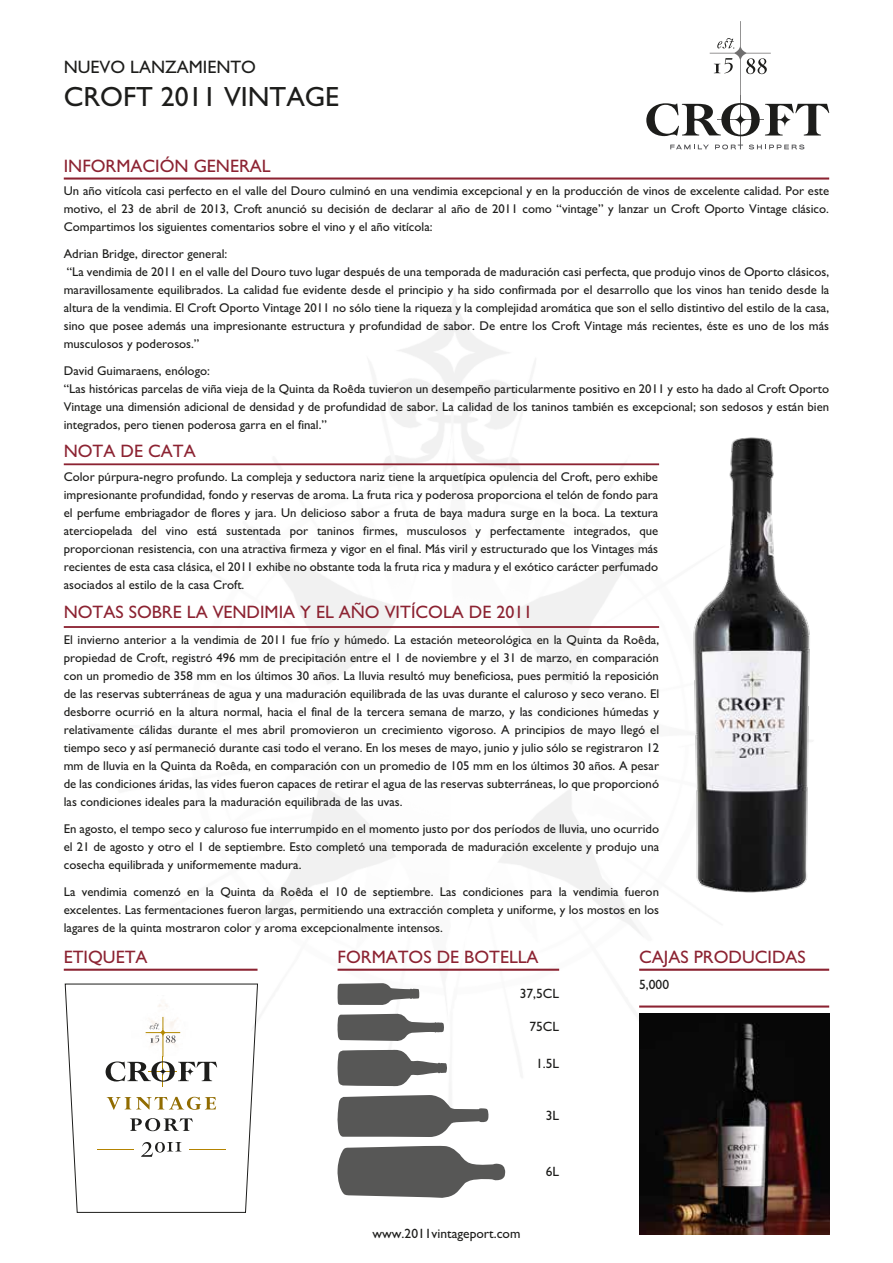
<style>
.page{position:relative;width:893px;height:1263px;background:#fff}
.page>*{position:absolute;margin:0;border:0;box-sizing:border-box;transform-origin:0 0}
.t1{font:27.75px "M Gill Sans";color:#1d1d1b}
.t2{font:18px "M Gill Sans";color:#8c2332}
.t3{font:18px "M Gill Sans";color:#1d1d1b}
.t4{font:13.5px "M Gill Sans";color:#1d1d1b}
.t5{font:12.75px/18px "M Gill Sans";color:#1d1d1b;text-align:justify}
</style>
<div class="page">
<img style="left:63px;top:296px;width:767px;height:837px">
<hr style="left:64px;top:177px;width:765px;height:3px;background:#8c2332">
<hr style="left:64px;top:463px;width:595px;height:2px;background:#8c2332">
<hr style="left:64px;top:626px;width:595px;height:2px;background:#8c2332">
<hr style="left:338px;top:969px;width:221px;height:2px;background:#8c2332">
<svg style="left:337px;top:1145px;width:168px;height:53px"></svg>
<svg style="left:336px;top:1095px;width:153px;height:42px"></svg>
<svg style="left:337px;top:1049px;width:110px;height:38px"></svg>
<svg style="left:337px;top:1013px;width:107px;height:29px"></svg>
<svg style="left:337px;top:983px;width:82px;height:22px"></svg>
<hr style="left:64px;top:969px;width:194px;height:2px;background:#8c2332">
<img style="left:663px;top:422px;width:167px;height:486px">
<hr style="left:639px;top:1005px;width:190px;height:2px;background:#8c2332">
<hr style="left:639px;top:969px;width:190px;height:2px;background:#8c2332">
<img style="left:639px;top:1013px;width:190px;height:221px">
<svg style="left:646px;top:21px;width:183px;height:128px"></svg>
<svg style="left:65px;top:984px;width:193px;height:228px"></svg>
<h2 class="t3" style="left:64px;top:57px;width:194px">NUEVO LANZAMIENTO</h2>
<h1 class="t1" style="left:64px;top:82px;width:277px">CROFT 2011 VINTAGE</h1>
<h2 class="t2" style="left:64px;top:156px;width:208px">INFORMACIÓN GENERAL</h2>
<p class="t5" style="left:64px;top:182px;width:767px">Un año vitícola casi perfecto en el valle del Douro culminó en una vendimia excepcional y en la producción de vinos de excelente calidad. Por este motivo, el 23 de abril de 2013, Croft anunció su decisión de declarar al año de 2011 como “vintage” y lanzar un Croft Oporto Vintage clásico.<br>Compartimos los siguientes comentarios sobre el vino y el año vitícola:</p>
<p class="t5" style="left:64px;top:245px;width:767px;text-align:left">Adrian Bridge, director general:<br>“La vendimia de 2011 en el valle del Douro tuvo lugar después de una temporada de maduración casi perfecta, que produjo vinos de Oporto clásicos, maravillosamente equilibrados. La calidad fue evidente desde el principio y ha sido confirmada por el desarrollo que los vinos han tenido desde la altura de la vendimia. El Croft Oporto Vintage 2011 no sólo tiene la riqueza y la complejidad aromática que son el sello distintivo del estilo de la casa, sino que posee además una impresionante estructura y profundidad de sabor. De entre los Croft Vintage más recientes, éste es uno de los más musculosos y poderosos.”</p>
<p class="t5" style="left:64px;top:362px;width:767px;text-align:left">David Guimaraens, enólogo:<br>“Las históricas parcelas de viña vieja de la Quinta da Roêda tuvieron un desempeño particularmente positivo en 2011 y esto ha dado al Croft Oporto Vintage una dimensión adicional de densidad y de profundidad de sabor. La calidad de los taninos también es excepcional; son sedosos y están bien integrados, pero tienen poderosa garra en el final.”</p>
<h2 class="t2" style="left:64px;top:441px;width:133px">NOTA DE CATA</h2>
<p class="t5" style="left:64px;top:468px;width:596px">Color púrpura-negro profundo. La compleja y seductora nariz tiene la arquetípica opulencia del Croft, pero exhibe impresionante profundidad, fondo y reservas de aroma. La fruta rica y poderosa proporciona el telón de fondo para el perfume embriagador de flores y jara. Un delicioso sabor a fruta de baya madura surge en la boca. La textura aterciopelada del vino está sustentada por taninos firmes, musculosos y perfectamente integrados, que proporcionan resistencia, con una atractiva firmeza y vigor en el final. Más viril y estructurado que los Vintages más recientes de esta casa clásica, el 2011 exhibe no obstante toda la fruta rica y madura y el exótico carácter perfumado asociados al estilo de la casa Croft.</p>
<h2 class="t2" style="left:64px;top:602px;width:470px">NOTAS SOBRE LA VENDIMIA Y EL AÑO VITÍCOLA DE 2011</h2>
<p class="t5" style="left:64px;top:631px;width:597px">El invierno anterior a la vendimia de 2011 fue frío y húmedo. La estación meteorológica en la Quinta da Roêda, propiedad de Croft, registró 496 mm de precipitación entre el 1 de noviembre y el 31 de marzo, en comparación con un promedio de 358 mm en los últimos 30 años. La lluvia resultó muy beneficiosa, pues permitió la reposición de las reservas subterráneas de agua y una maduración equilibrada de las uvas durante el caluroso y seco verano. El desborre ocurrió en la altura normal, hacia el final de la tercera semana de marzo, y las condiciones húmedas y relativamente cálidas durante el mes abril promovieron un crecimiento vigoroso. A principios de mayo llegó el tiempo seco y así permaneció durante casi todo el verano. En los meses de mayo, junio y julio sólo se registraron 12 mm de lluvia en la Quinta da Roêda, en comparación con un promedio de 105 mm en los últimos 30 años. A pesar de las condiciones áridas, las vides fueron capaces de retirar el agua de las reservas subterráneas, lo que proporcionó las condiciones ideales para la maduración equilibrada de las uvas.</p>
<p class="t5" style="left:64px;top:820px;width:597px">En agosto, el tempo seco y caluroso fue interrumpido en el momento justo por dos períodos de lluvia, uno ocurrido el 21 de agosto y otro el 1 de septiembre. Esto completó una temporada de maduración excelente y produjo una cosecha equilibrada y uniformemente madura.</p>
<p class="t5" style="left:64px;top:883px;width:597px">La vendimia comenzó en la Quinta da Roêda el 10 de septiembre. Las condiciones para la vendimia fueron excelentes. Las fermentaciones fueron largas, permitiendo una extracción completa y uniforme, y los mostos en los lagares de la quinta mostraron color y aroma excepcionalmente intensos.</p>
<h2 class="t2" style="left:64px;top:947px;width:85px">ETIQUETA</h2>
<h2 class="t2" style="left:338px;top:947px;width:203px">FORMATOS DE BOTELLA</h2>
<p class="t4" style="left:520px;top:986px;width:41px">37,5CL</p>
<p class="t4" style="left:529px;top:1019px;width:31px">75CL</p>
<p class="t4" style="left:536px;top:1056px;width:25px">1.5L</p>
<p class="t4" style="left:546px;top:1108px;width:15px">3L</p>
<p class="t4" style="left:372px;top:1226px;width:149px">www.2011vintageport.com</p>
<p class="t4" style="left:546px;top:1164px;width:15px">6L</p>
<h2 class="t2" style="left:639px;top:947px;width:168px">CAJAS PRODUCIDAS</h2>
<p class="t4" style="left:639px;top:977px;width:31px">5,000</p>
</div>
